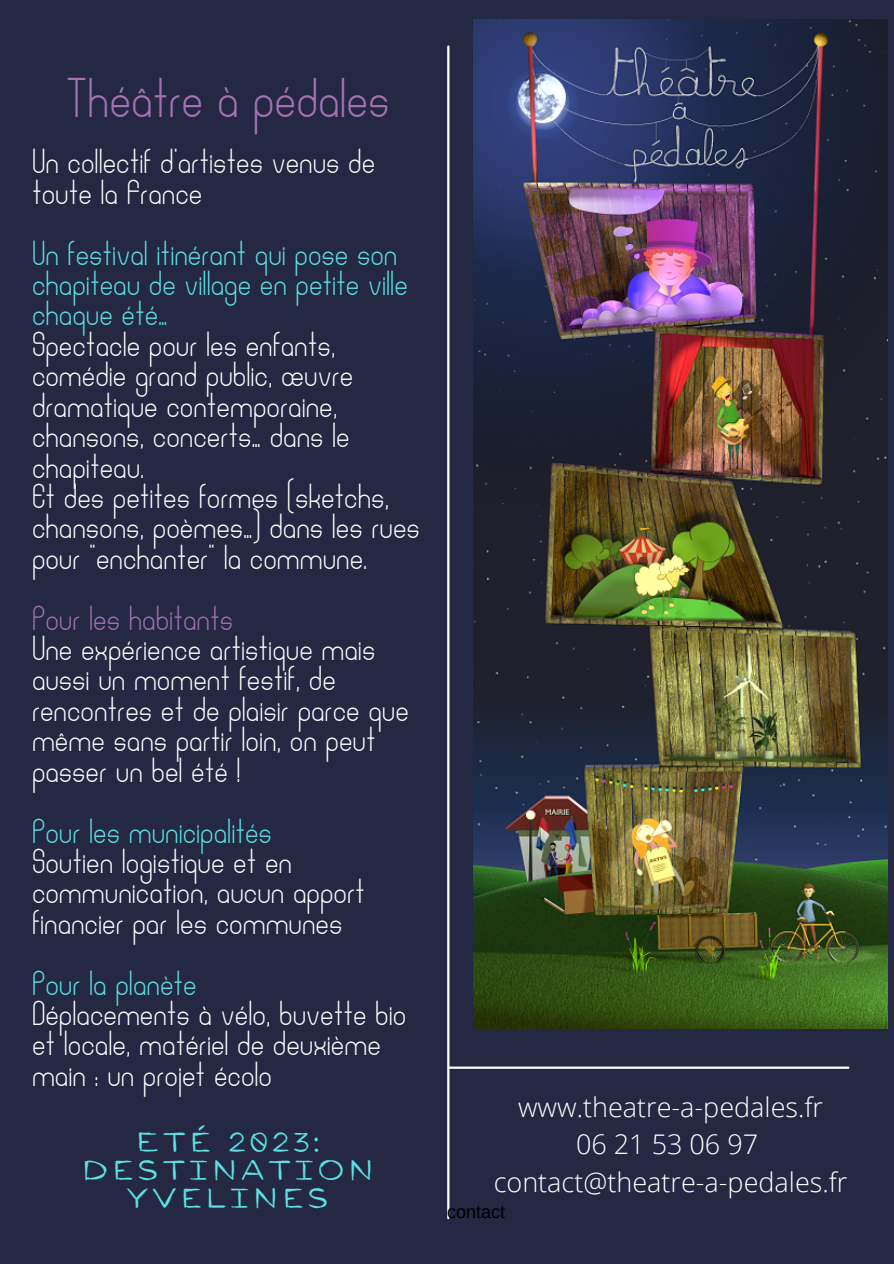
<style>
.page{position:relative;width:894px;height:1264px;background:#fff}
.page>*{position:absolute;margin:0;border:0;box-sizing:border-box;transform-origin:0 0}
.t1{font:43.5px "Adelina";color:#a471b5}
.t2{font:28.2px/28.2px "Sensa Sans";letter-spacing:.135em;color:#5ce1e6;text-align:center}
.t3{font:27px/30.5px "Adelina";color:#fff}
.t4{font:27px/30.5px "Adelina";color:#5ce1e6}
.t5{font:300 27px/37.2px "Open Sans";color:#fff;text-align:center}
.t6{font:27px "Adelina";color:#a471b5}
.t7{font:18px "Arimo";color:#000}
</style>
<div class="page">
<div style="left:0;top:0;width:893px;height:1263px;background:#242842"></div>
<img style="left:473px;top:19px;width:413px;height:1009px">
<hr style="left:447px;top:47px;width:2px;height:1171px;background:#fff">
<hr style="left:449px;top:1066px;width:399px;height:2px;background:#fff">
<h1 class="t1" style="left:66px;top:77px;width:325px">Théâtre à pédales</h1>
<p class="t3" style="left:32px;top:149px;width:344px">Un collectif d'artistes venus de toute la France</p>
<p class="t4" style="left:32px;top:240px;width:377px">Un festival itinérant qui pose son chapiteau de village en petite ville chaque été…</p>
<p class="t3" style="left:32px;top:331px;width:389px">Spectacle pour les enfants, comédie grand public, œuvre dramatique contemporaine, chansons, concerts… dans le chapiteau.<br>Et des petites formes (sketchs, chansons, poèmes…) dans les rues pour "enchanter" la commune.</p>
<p class="t6" style="left:32px;top:604px;width:202px">Pour les habitants</p>
<p class="t3" style="left:32px;top:635px;width:378px">Une expérience artistique mais aussi un moment festif, de rencontres et de plaisir parce que même sans partir loin, on peut passer un bel été !</p>
<p class="t4" style="left:32px;top:818px;width:241px">Pour les municipalités</p>
<p class="t3" style="left:32px;top:848px;width:334px">Soutien logistique et en communication, aucun apport financier par les communes</p>
<p class="t4" style="left:32px;top:970px;width:166px">Pour la planète</p>
<p class="t3" style="left:32px;top:1000px;width:376px">Déplacements à vélo, buvette bio et locale, matériel de deuxième main : un projet écolo</p>
<p class="t2" style="left:82px;top:1128px;width:293px">ETÉ 2023:<br>DESTINATION<br>YVELINES</p>
<p class="t5" style="left:493px;top:1088px;width:355px">www.theatre-a-pedales.fr<br>06 21 53 06 97 contact@theatre-a-pedales.fr</p>
<p class="t7" style="left:447px;top:1201px;width:60px">contact</p>
</div>
